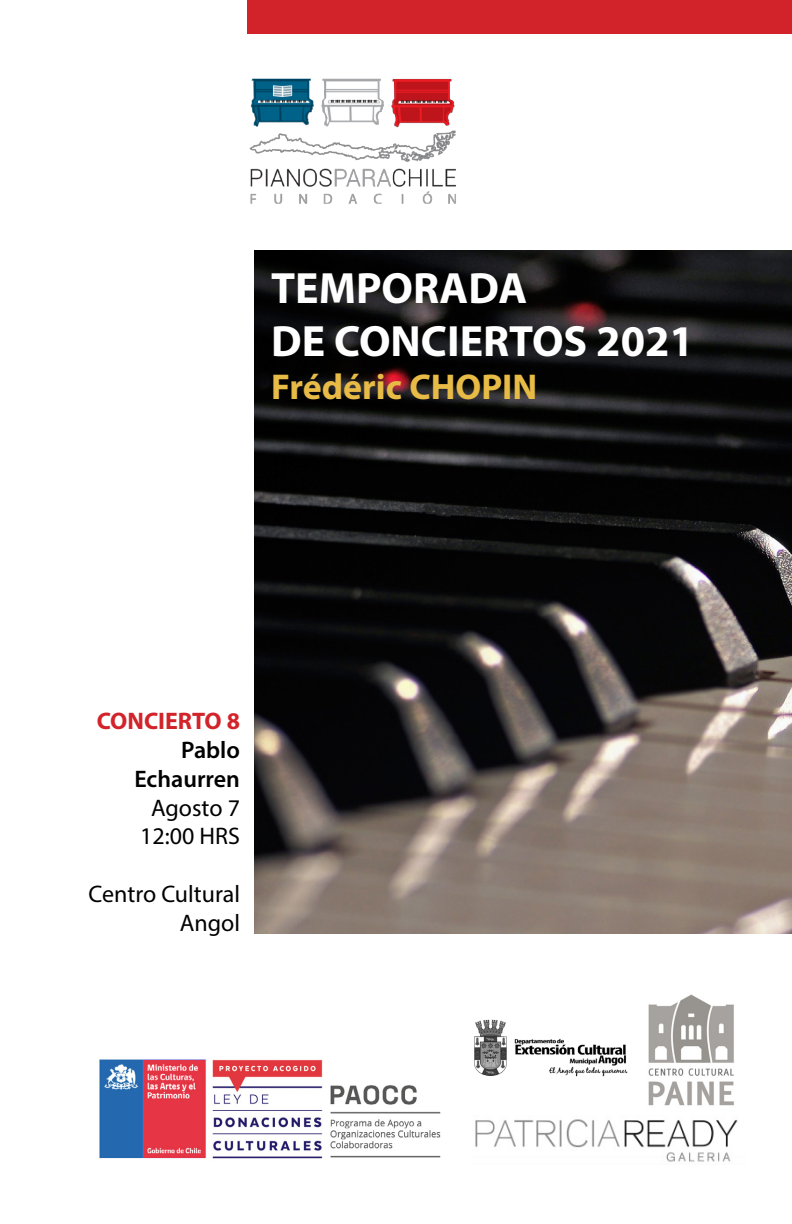
<style>
.page{position:relative;width:792px;height:1224px;background:#fff}
.page>*{position:absolute;margin:0;border:0;box-sizing:border-box;transform-origin:0 0}
.t1{font:700 44px/52.8px "Myriad Pro";color:#fff}
.t2{font:700 36px "Myriad Pro";color:#e7bb46}
.t3{font:24px/28.8px "Myriad Pro";color:#000;text-align:center}
.t4{font:600 24px/28.8px "Myriad Pro";color:#000;text-align:right}
.t5{font:700 24px "Myriad Pro";color:#d2232a}
</style>
<div class="page">
<div style="left:247px;top:0;width:545px;height:34px;background:#d2232a"></div>
<img style="left:254px;top:250px;width:538px;height:684px">
<img style="left:475px;top:1119px;width:263px;height:43px">
<img style="left:648px;top:994px;width:86px;height:112px">
<img style="left:330px;top:1085px;width:111px;height:73px">
<img style="left:99px;top:1059px;width:107px;height:100px">
<img style="left:212px;top:1059px;width:111px;height:100px">
<img style="left:249px;top:78px;width:207px;height:126px">
<img style="left:474px;top:1019px;width:154px;height:58px">
<h1 class="t1" style="left:271px;top:263px;width:424px">TEMPORADA<br>DE CONCIERTOS 2021</h1>
<h2 class="t2" style="left:271px;top:367px;width:268px">Frédéric CHOPIN</h2>
<p class="t5" style="left:97px;top:708px;width:145px">CONCIERTO 8</p>
<p class="t4" style="left:134px;top:735px;width:107px">Pablo<br>Echaurren</p>
<p class="t3" style="left:140px;top:793px;width:101px">Agosto 7<br>12:00 HRS</p>
<p class="t3" style="left:89px;top:879px;width:153px;text-align:right">Centro Cultural<br>Angol</p>
</div>
